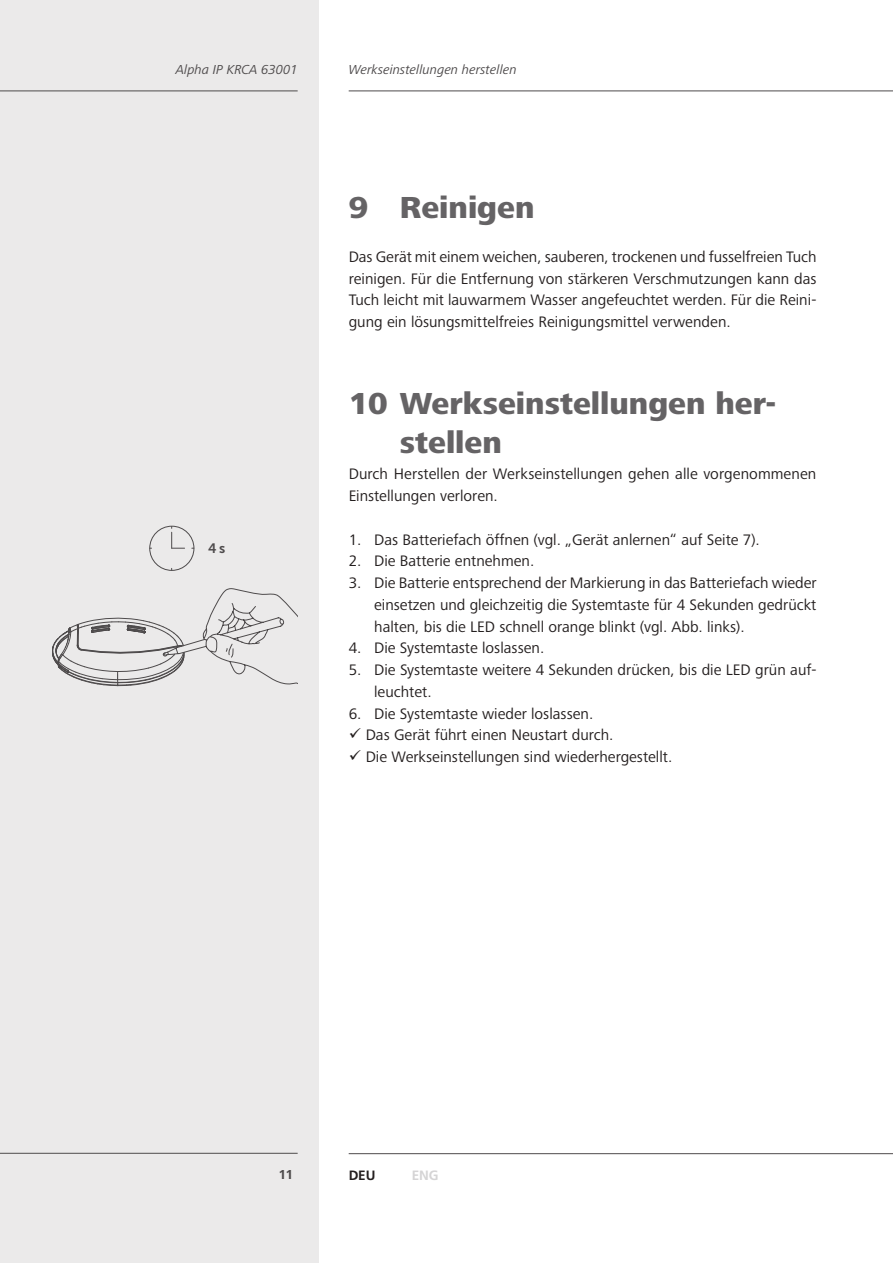
<style>
.page{position:relative;width:893px;height:1263px;background:#fff}
.page>*{position:absolute;margin:0;border:0;box-sizing:border-box;transform-origin:0 0}
.t1{font:800 31.5px/39px "Frutiger Next LTW1 G";color:#656365}
.t2{font:15.75px/21.8px "Frutiger Next LTW1 G";color:#241f1f}
.t3{font:13.65px "Museo Sans 700";color:#4e4b4c}
.t4{font:italic 13.5px "Frutiger Next LTW1 G";color:#4e4b4c}
.t5{font:700 13.5px "Frutiger LT Com";color:#241f1f}
.t6{font:700 13.5px "Frutiger LT Com";color:#d5d4d5}
.t7{font:700 13.5px "Frutiger Next LTW1 G";color:#4e4b4c}
</style>
<div class="page">
<div style="left:0;top:0;width:319px;height:1263px;background:#ebeaea"></div>
<hr style="left:349px;top:1153px;width:544px;height:1px;background:#4e4b4c">
<hr style="left:0;top:1153px;width:298px;height:1px;background:#4e4b4c">
<hr style="left:349px;top:91px;width:544px;height:1px;background:#4e4b4c">
<hr style="left:0;top:91px;width:298px;height:1px;background:#4e4b4c">
<svg style="left:52px;top:588px;width:246px;height:99px"></svg>
<div style="left:149px;top:526px;width:45px;height:45px;border:1px solid #4e4b4c;border-radius:50%"></div>
<svg style="left:171px;top:526px;width:14px;height:23px"></svg>
<p class="t4" style="left:176px;top:61px;width:123px">Alpha IP KRCA 63001</p>
<p class="t4" style="left:349px;top:61px;width:170px">Werkseinstellungen herstellen</p>
<p class="t3" style="left:208px;top:540px;width:19px">4 s</p>
<h1 class="t1" style="left:349px;top:189px;width:187px">9 Reinigen</h1>
<p class="t2" style="left:349px;top:246px;width:469px;text-align:justify">Das Gerät mit einem weichen, sauberen, trockenen und fusselfreien Tuch reinigen. Für die Entfernung von stärkeren Verschmutzungen kann das Tuch leicht mit lauwarmem Wasser angefeuchtet werden. Für die Reini&shy;gung ein lösungsmittelfreies Reinigungsmittel verwenden.</p>
<h1 class="t1" style="left:400px;top:385px;width:378px;text-indent:-51px">10 Werkseinstellungen her&shy;stellen</h1>
<p class="t2" style="left:349px;top:464px;width:469px">Durch Herstellen der Werkseinstellungen gehen alle vorgenommenen<br>Einstellungen verloren.</p>
<p class="t2" style="left:349px;top:529px;width:413px">1. Das Batteriefach öffnen (vgl. „Gerät anlernen“ auf Seite 7).</p>
<p class="t2" style="left:349px;top:551px;width:187px">2. Die Batterie entnehmen.</p>
<p class="t2" style="left:374px;top:572px;width:444px;text-align:justify;text-indent:-26px">3. Die Batterie entsprechend der Markierung in das Batteriefach wieder einsetzen und gleichzeitig die Systemtaste für 4 Sekunden gedrückt halten, bis die LED schnell orange blinkt (vgl. Abb. links).</p>
<p class="t2" style="left:349px;top:638px;width:197px">4. Die Systemtaste loslassen.</p>
<p class="t2" style="left:374px;top:659px;width:444px;text-indent:-26px">5. Die Systemtaste weitere 4 Sekunden drücken, bis die LED grün auf&shy;leuchtet.</p>
<p class="t2" style="left:366px;top:703px;width:308px;text-indent:-17px">6. Die Systemtaste wieder loslassen.<br>Das Gerät führt einen Neustart durch.<br>Die Werkseinstellungen sind wiederhergestellt.</p>
<p class="t7" style="left:279px;top:1167px;width:16px">11</p>
<p class="t5" style="left:349px;top:1166px;width:28px">DEU</p>
<p class="t6" style="left:412px;top:1166px;width:28px">ENG</p>
</div>
